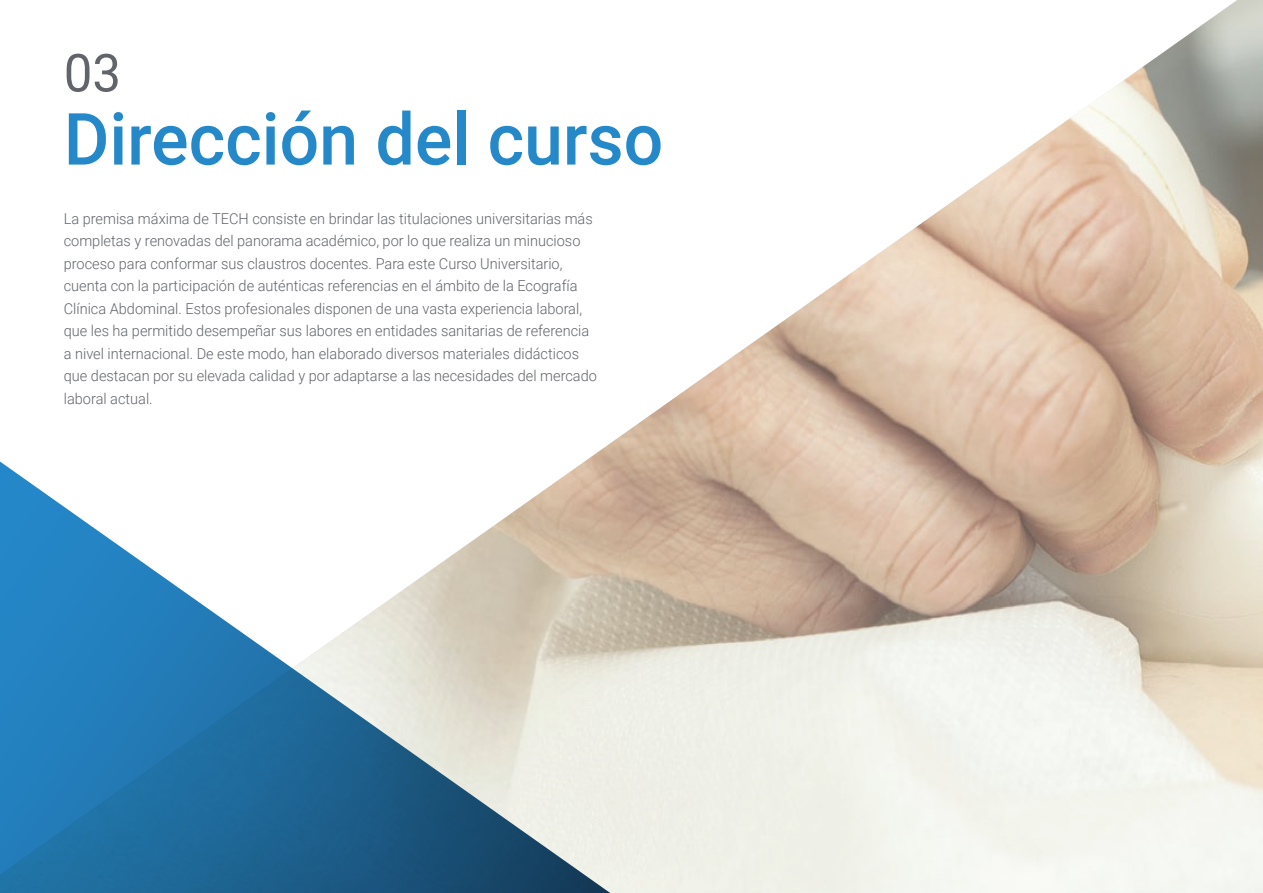
<style>
.page{position:relative;width:1263px;height:893px;background:#fff}
.page>*{position:absolute;margin:0;border:0;box-sizing:border-box;transform-origin:0 0}
.t1{font:500 72px "Roboto";color:#2488c9}
.t2{font:52.5px "Roboto";color:#61646a}
.t3{font:300 15px/22.5px "Roboto";color:#61646a}
</style>
<div class="page">
<img style="left:607px;top:0;width:656px;height:893px">
<svg style="left:0;top:446px;width:640px;height:447px"></svg>
<h2 class="t2" style="left:64px;top:36px;width:59px">03</h2>
<h1 class="t1" style="left:64px;top:89px;width:601px">Dirección del curso</h1>
<p class="t3" style="left:64px;top:207px;width:535px">La premisa máxima de TECH consiste en brindar las titulaciones universitarias más completas y renovadas del panorama académico, por lo que realiza un minucioso proceso para conformar sus claustros docentes. Para este Curso Universitario, cuenta con la participación de auténticas referencias en el ámbito de la Ecografía Clínica Abdominal. Estos profesionales disponen de una vasta experiencia laboral, que les ha permitido desempeñar sus labores en entidades sanitarias de referencia a nivel internacional. De este modo, han elaborado diversos materiales didácticos que destacan por su elevada calidad y por adaptarse a las necesidades del mercado laboral actual.</p>
</div>
